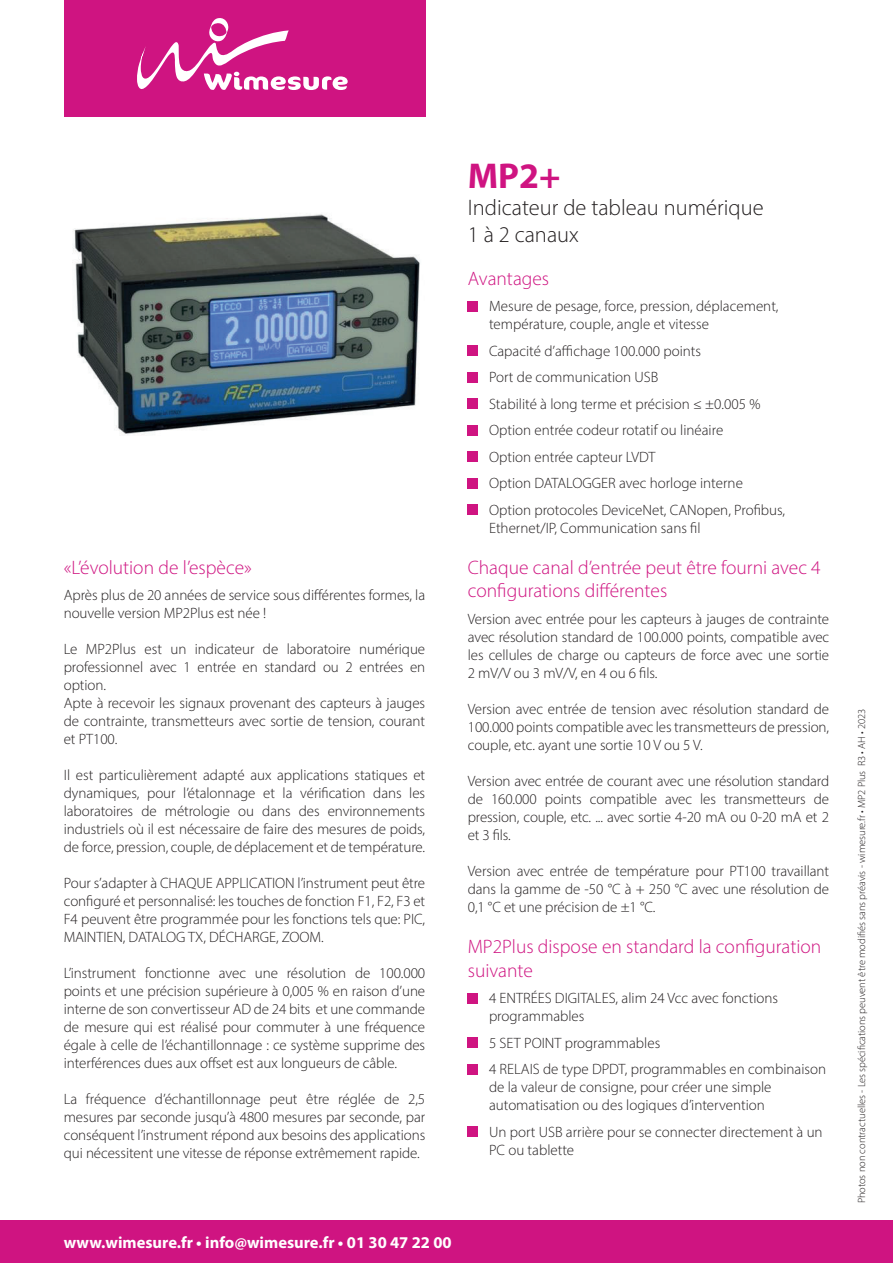
<style>
.page{position:relative;width:893px;height:1263px;background:#fff}
.page>*{position:absolute;margin:0;border:0;box-sizing:border-box;transform-origin:0 0}
.Titre{font:700 36px "Myriad Pro";color:#cf1481}
.Sous_titre_1{font:300 22.5px "Myriad Pro";color:#231f20}
.Titre_1{font:300 19.5px/23.4px "Myriad Pro";color:#cf1481}
.t1{font:700 16.5px "Myriad Pro";color:#fff}
.Puce_1{font:300 15px/18px "Myriad Pro";letter-spacing:-.005em;color:#231f20;text-align:justify}
.t2{font:300 10.5px "Myriad Pro";letter-spacing:-.005em;color:#231f20}
</style>
<div class="page">
<div style="left:0;top:1220px;width:893px;height:43px;background:#cf1481"></div>
<div style="left:64px;top:0;width:361px;height:117px;background:#cf1481"></div>
<svg style="left:137px;top:18px;width:211px;height:72px"></svg>
<img style="left:73px;top:214px;width:347px;height:221px">
<div style="left:468px;top:301px;width:10px;height:10px;background:#cf1481"></div>
<div style="left:468px;top:345px;width:10px;height:11px;background:#cf1481"></div>
<div style="left:468px;top:372px;width:10px;height:10px;background:#cf1481"></div>
<div style="left:468px;top:398px;width:10px;height:11px;background:#cf1481"></div>
<div style="left:468px;top:425px;width:10px;height:10px;background:#cf1481"></div>
<div style="left:468px;top:451px;width:10px;height:11px;background:#cf1481"></div>
<div style="left:468px;top:478px;width:10px;height:10px;background:#cf1481"></div>
<div style="left:468px;top:504px;width:10px;height:11px;background:#cf1481"></div>
<div style="left:468px;top:993px;width:10px;height:10px;background:#cf1481"></div>
<div style="left:468px;top:1037px;width:10px;height:10px;background:#cf1481"></div>
<div style="left:468px;top:1064px;width:10px;height:10px;background:#cf1481"></div>
<div style="left:468px;top:1126px;width:10px;height:11px;background:#cf1481"></div>
<p class="Titre_1" style="left:64px;top:555px;width:190px">«L’évolution de l’espèce»</p>
<p class="Puce_1" style="left:64px;top:586px;width:363px">Après plus de 20 années de service sous différentes formes, la nouvelle version MP2Plus est née !</p>
<p class="Puce_1" style="left:64px;top:640px;width:363px">Le MP2Plus est un indicateur de laboratoire numérique professionnel avec 1 entrée en standard ou 2 entrées en option.</p>
<p class="Puce_1" style="left:64px;top:694px;width:363px">Apte à recevoir les signaux provenant des capteurs à jauges de contrainte, transmetteurs avec sortie de tension, courant et PT100.</p>
<p class="Puce_1" style="left:64px;top:766px;width:363px">Il est particulièrement adapté aux applications statiques et dynamiques, pour l’étalonnage et la vérification dans les laboratoires de métrologie ou dans des environnements industriels où il est nécessaire de faire des mesures de poids, de force, pression, couple, de déplacement et de température.</p>
<p class="Puce_1" style="left:64px;top:874px;width:363px">Pour s’adapter à CHAQUE APPLICATION l’instrument peut être configuré et personnalisé: les touches de fonction F1, F2, F3 et F4 peuvent être programmée pour les fonctions tels que: PIC, MAINTIEN, DATALOG TX, DÉCHARGE, ZOOM.</p>
<p class="Puce_1" style="left:64px;top:964px;width:363px">L’instrument fonctionne avec une résolution de 100.000 points et une précision supérieure à 0,005 % en raison d’une interne de son convertisseur AD de 24 bits et une commande de mesure qui est réalisé pour commuter à une fréquence égale à celle de l’échantillonnage : ce système supprime des interférences dues aux offset est aux longueurs de câble.</p>
<p class="Puce_1" style="left:64px;top:1090px;width:363px">La fréquence d’échantillonnage peut être réglée de 2,5 mesures par seconde jusqu’à 4800 mesures par seconde, par conséquent l’instrument répond aux besoins des applications qui nécessitent une vitesse de réponse extrêmement rapide.</p>
<p class="Titre" style="left:468px;top:152px;width:94px">MP2+</p>
<p class="Sous_titre_1" style="left:468px;top:193px;width:297px">Indicateur de tableau numérique</p>
<p class="Sous_titre_1" style="left:468px;top:220px;width:113px">1 à 2 canaux</p>
<p class="Titre_1" style="left:468px;top:266px;width:83px">Avantages</p>
<p class="Puce_1" style="left:489px;top:297px;width:291px">Mesure de pesage, force, pression, déplacement, température, couple, angle et vitesse</p>
<p class="Puce_1" style="left:489px;top:341px;width:214px">Capacité d’affichage 100.000 points</p>
<p class="Puce_1" style="left:489px;top:368px;width:171px">Port de communication USB</p>
<p class="Puce_1" style="left:489px;top:395px;width:273px">Stabilité à long terme et précision ≤ ±0.005 %</p>
<p class="Puce_1" style="left:489px;top:421px;width:236px">Option entrée codeur rotatif ou linéaire</p>
<p class="Puce_1" style="left:489px;top:448px;width:168px">Option entrée capteur LVDT</p>
<p class="Puce_1" style="left:489px;top:474px;width:255px">Option DATALOGGER avec horloge interne</p>
<p class="Puce_1" style="left:489px;top:501px;width:298px">Option protocoles DeviceNet, CANopen, Profibus,<br>Ethernet/IP, Communication sans fil</p>
<p class="Titre_1" style="left:468px;top:555px;width:355px">Chaque canal d’entrée peut être fourni avec 4 configurations différentes</p>
<p class="Puce_1" style="left:468px;top:610px;width:363px">Version avec entrée pour les capteurs à jauges de contrainte avec résolution standard de 100.000 points, compatible avec les cellules de charge ou capteurs de force avec une sortie 2 mV/V ou 3 mV/V, en 4 ou 6 fils.</p>
<p class="Puce_1" style="left:468px;top:700px;width:363px">Version avec entrée de tension avec résolution standard de 100.000 points compatible avec les transmetteurs de pression, couple, etc. ayant une sortie 10 V ou 5 V.</p>
<p class="Puce_1" style="left:468px;top:772px;width:363px">Version avec entrée de courant avec une résolution standard de 160.000 points compatible avec les transmetteurs de pression, couple, etc. ... avec sortie 4-20 mA ou 0-20 mA et 2 et 3 fils.</p>
<p class="Puce_1" style="left:468px;top:862px;width:363px">Version avec entrée de température pour PT100 travaillant dans la gamme de -50 °C à + 250 °C avec une résolution de 0,1 °C et une précision de ±1 °C.</p>
<p class="Titre_1" style="left:468px;top:935px;width:355px">MP2Plus dispose en standard la configuration suivante</p>
<p class="Puce_1" style="left:489px;top:989px;width:291px">4 ENTRÉES DIGITALES, alim 24 Vcc avec fonctions programmables</p>
<p class="Puce_1" style="left:489px;top:1033px;width:173px">5 SET POINT programmables</p>
<p class="Puce_1" style="left:489px;top:1060px;width:339px;text-align:left">4 RELAIS de type DPDT, programmables en combinaison de la valeur de consigne, pour créer une simple automatisation ou des logiques d’intervention</p>
<p class="Puce_1" style="left:489px;top:1122px;width:335px">Un port USB arrière pour se connecter directement à un<br>PC ou tablette</p>
<p class="t1" style="left:64px;top:1231px;width:389px">www.wimesure.fr • info@wimesure.fr • 01 30 47 22 00</p>
<p class="t2" style="left:855px;top:1203px;width:496px;rotate:-90deg">Photos non contractuelles - Les spécifications peuvent être modifiés sans préavis - wimesure.fr • MP2 Plus R3 • AH • 2023</p>
</div>
